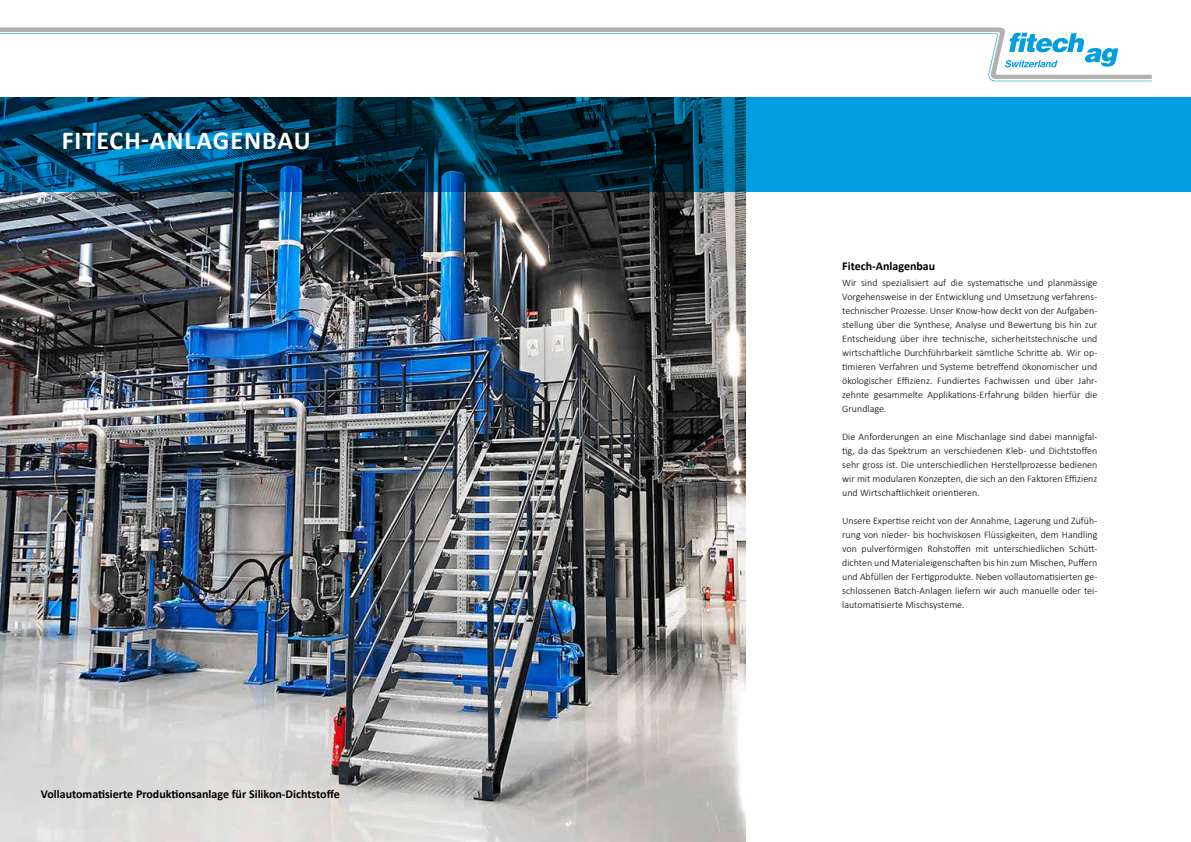
<style>
.page{position:relative;width:1191px;height:842px;background:#fff}
.page>*{position:absolute;margin:0;border:0;box-sizing:border-box;transform-origin:0 0}
.t1{font:700 25.9px "Calibri";letter-spacing:.04em;color:#fff}
.t2{font:700 12px "Calibri";color:#000}
.t3{font:300 10px/14px "Calibri";color:#000;text-align:justify}
</style>
<div class="page">
<img style="left:0;top:192px;width:746px;height:650px">
<svg style="left:0;top:98px;width:1191px;height:94px;background:#00608b"></svg>
<svg style="left:0;top:27px;width:1028px;height:6px;fill:#b0b3ad"></svg>
<svg style="left:0;top:33px;width:1151px;height:49px"></svg>
<h1 class="t1" style="left:62px;top:122px;width:250px">FITECH-ANLAGENBAU</h1>
<p class="t2" style="left:41px;top:785px;width:300px">Vollautomatisierte Produktionsanlage für Silikon-Dichtstoffe</p>
<p class="t2" style="left:842px;top:257px;width:95px">Fitech-Anlagenbau</p>
<p class="t3" style="left:842px;top:275px;width:257px">Wir sind spezialisiert auf die systematische und planmässige Vorgehensweise in der Entwicklung und Umsetzung verfahrens&shy;technischer Prozesse. Unser Know-how deckt von der Aufgaben&shy;stellung über die Synthese, Analyse und Bewertung bis hin zur Entscheidung über ihre technische, sicherheitstechnische und wirtschaftliche Durchführbarkeit sämtliche Schritte ab. Wir op&shy;timieren Verfahren und Systeme betreffend ökonomischer und ökologischer Effizienz. Fundiertes Fachwissen und über Jahr&shy;zehnte gesammelte Applikations-Erfahrung bilden hierfür die Grundlage.</p>
<p class="t3" style="left:842px;top:429px;width:257px">Die Anforderungen an eine Mischanlage sind dabei mannigfal&shy;tig, da das Spektrum an verschiedenen Kleb- und Dichtstoffen sehr gross ist. Die unterschiedlichen Herstellprozesse bedienen wir mit modularen Konzepten, die sich an den Faktoren Effizienz und Wirtschaftlichkeit orientieren.</p>
<p class="t3" style="left:842px;top:513px;width:257px">Unsere Expertise reicht von der Annahme, Lagerung und Zufüh&shy;rung von nieder- bis hochviskosen Flüssigkeiten, dem Handling von pulverförmigen Rohstoffen mit unterschiedlichen Schütt&shy;dichten und Materialeigenschaften bis hin zum Mischen, Puffern und Abfüllen der Fertigprodukte. Neben vollautomatisierten ge&shy;schlossenen Batch-Anlagen liefern wir auch manuelle oder tei&shy;lautomatisierte Mischsysteme.</p>
</div>
